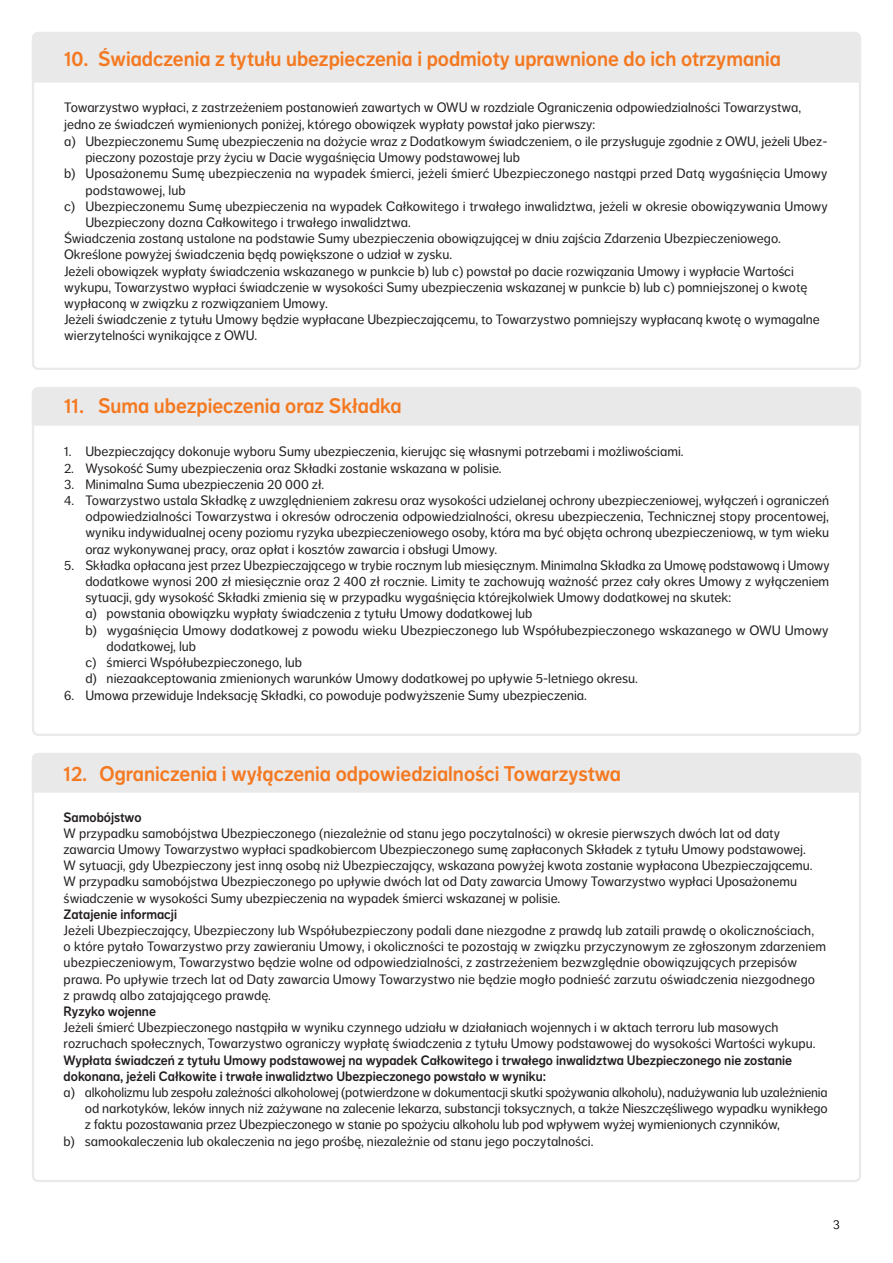
<style>
.page{position:relative;width:893px;height:1263px;background:#fff}
.page>*{position:absolute;margin:0;border:0;box-sizing:border-box;transform-origin:0 0}
.new_podtyyul_12{font:21px "NN Dagny Display";color:#f47921}
._004_Akapit_zwykły_R{font:21px "NN Dagny Display";color:#f47921}
._004_Akapit_zwykły_R-2{font:13.5px/16.2px "NN Dagny Text";color:#231f20}
.punkt_RE{font:13.5px/16.2px "NN Dagny Text";color:#231f20;text-align:justify}
.podpunkt_RE{font:13.5px/16.2px "NN Dagny Text";color:#231f20}
._004_Akapit_zwykły_R-3{font:13.5px/16.2px "NN Dagny Display";color:#231f20}
.t1{font:300 12.75px "NN Dagny Text";color:#231f20}
</style>
<div class="page">
<div style="left:35px;top:756px;width:823px;height:37px;background:#e9e9e9"></div>
<div style="left:32px;top:753px;width:829px;height:429px;border:2px solid #e9e9e9;border-radius:5px"></div>
<div style="left:32px;top:387px;width:829px;height:40px;background:#e9e9e9"></div>
<div style="left:32px;top:32px;width:829px;height:52px;background:#e9e9e9"></div>
<p class="new_podtyyul_12" style="left:64px;top:47px;width:718px">10. Świadczenia z tytułu ubezpieczenia i podmioty uprawnione do ich otrzymania</p>
<p class="_004_Akapit_zwykły_R-2" style="left:64px;top:100px;width:738px">Towarzystwo wypłaci, z zastrzeżeniem postanowień zawartych w OWU w rozdziale Ograniczenia odpowiedzialności Towarzystwa, jedno ze świadczeń wymienionych poniżej, którego obowiązek wypłaty powstał jako pierwszy:</p>
<p class="punkt_RE" style="left:85px;top:133px;width:744px;text-indent:-21px">a) Ubezpieczonemu Sumę ubezpieczenia na dożycie wraz z Dodatkowym świadczeniem, o ile przysługuje zgodnie z OWU, jeżeli Ubez&shy;pieczony pozostaje przy życiu w Dacie wygaśnięcia Umowy podstawowej lub</p>
<p class="punkt_RE" style="left:85px;top:166px;width:744px;text-indent:-21px">b) Uposażonemu Sumę ubezpieczenia na wypadek śmierci, jeżeli śmierć Ubezpieczonego nastąpi przed Datą wygaśnięcia Umowy podstawowej, lub</p>
<p class="punkt_RE" style="left:85px;top:198px;width:744px;text-indent:-21px">c) Ubezpieczonemu Sumę ubezpieczenia na wypadek Całkowitego i trwałego inwalidztwa, jeżeli w okresie obowiązywania Umowy<br>Ubezpieczony dozna Całkowitego i trwałego inwalidztwa.</p>
<p class="_004_Akapit_zwykły_R-2" style="left:64px;top:231px;width:718px">Świadczenia zostaną ustalone na podstawie Sumy ubezpieczenia obowiązującej w dniu zajścia Zdarzenia Ubezpieczeniowego.<br>Określone powyżej świadczenia będą powiększone o udział w zysku.</p>
<p class="_004_Akapit_zwykły_R-2" style="left:64px;top:263px;width:745px">Jeżeli obowiązek wypłaty świadczenia wskazanego w punkcie b) lub c) powstał po dacie rozwiązania Umowy i wypłacie Wartości wykupu, Towarzystwo wypłaci świadczenie w wysokości Sumy ubezpieczenia wskazanej w punkcie b) lub c) pomniejszonej o kwotę wypłaconą w związku z rozwiązaniem Umowy.</p>
<p class="_004_Akapit_zwykły_R-2" style="left:64px;top:312px;width:757px">Jeżeli świadczenie z tytułu Umowy będzie wypłacane Ubezpieczającemu, to Towarzystwo pomniejszy wypłacaną kwotę o wymagalne wierzytelności wynikające z OWU.</p>
<p class="new_podtyyul_12" style="left:64px;top:393px;width:339px">11. Suma ubezpieczenia oraz Składka</p>
<p class="punkt_RE" style="left:64px;top:444px;width:621px">1. Ubezpieczający dokonuje wyboru Sumy ubezpieczenia, kierując się własnymi potrzebami i możliwościami.</p>
<p class="punkt_RE" style="left:64px;top:460px;width:439px">2. Wysokość Sumy ubezpieczenia oraz Składki zostanie wskazana w polisie.</p>
<p class="punkt_RE" style="left:64px;top:476px;width:262px">3. Minimalna Suma ubezpieczenia 20 000 zł.</p>
<p class="punkt_RE" style="left:85px;top:492px;width:745px;text-indent:-21px">4. Towarzystwo ustala Składkę z uwzględnieniem zakresu oraz wysokości udzielanej ochrony ubezpieczeniowej, wyłączeń i ograniczeń odpowiedzialności Towarzystwa i okresów odroczenia odpowiedzialności, okresu ubezpieczenia, Technicznej stopy procentowej, wyniku indywidualnej oceny poziomu ryzyka ubezpieczeniowego osoby, która ma być objęta ochroną ubezpieczeniową, w tym wieku oraz wykonywanej pracy, oraz opłat i kosztów zawarcia i obsługi Umowy.</p>
<p class="punkt_RE" style="left:85px;top:557px;width:746px;text-indent:-21px">5. Składka opłacana jest przez Ubezpieczającego w trybie rocznym lub miesięcznym. Minimalna Składka za Umowę podstawową i Umowy dodatkowe wynosi 200 zł miesięcznie oraz 2 400 zł rocznie. Limity te zachowują ważność przez cały okres Umowy z wyłączeniem sytuacji, gdy wysokość Składki zmienia się w przypadku wygaśnięcia którejkolwiek Umowy dodatkowej na skutek:</p>
<p class="podpunkt_RE" style="left:85px;top:606px;width:449px">a) powstania obowiązku wypłaty świadczenia z tytułu Umowy dodatkowej lub</p>
<p class="podpunkt_RE" style="left:107px;top:622px;width:723px;text-indent:-21px">b) wygaśnięcia Umowy dodatkowej z powodu wieku Ubezpieczonego lub Współubezpieczonego wskazanego w OWU Umowy dodatkowej, lub</p>
<p class="podpunkt_RE" style="left:85px;top:654px;width:218px">c) śmierci Współubezpieczonego, lub</p>
<p class="podpunkt_RE" style="left:85px;top:670px;width:554px">d) niezaakceptowania zmienionych warunków Umowy dodatkowej po upływie 5-letniego okresu.</p>
<p class="punkt_RE" style="left:64px;top:687px;width:524px">6. Umowa przewiduje Indeksację Składki, co powoduje podwyższenie Sumy ubezpieczenia.</p>
<p class="_004_Akapit_zwykły_R" style="left:64px;top:761px;width:559px">12. Ograniczenia i wyłączenia odpowiedzialności Towarzystwa</p>
<p class="_004_Akapit_zwykły_R-3" style="left:64px;top:809px;width:79px">Samobójstwo</p>
<p class="_004_Akapit_zwykły_R-2" style="left:64px;top:825px;width:750px">W przypadku samobójstwa Ubezpieczonego (niezależnie od stanu jego poczytalności) w okresie pierwszych dwóch lat od daty zawarcia Umowy Towarzystwo wypłaci spadkobiercom Ubezpieczonego sumę zapłaconych Składek z tytułu Umowy podstawowej.<br>W sytuacji, gdy Ubezpieczony jest inną osobą niż Ubezpieczający, wskazana powyżej kwota zostanie wypłacona Ubezpieczającemu.<br>W przypadku samobójstwa Ubezpieczonego po upływie dwóch lat od Daty zawarcia Umowy Towarzystwo wypłaci Uposażonemu świadczenie w wysokości Sumy ubezpieczenia na wypadek śmierci wskazanej w polisie.</p>
<p class="_004_Akapit_zwykły_R-3" style="left:64px;top:906px;width:115px">Zatajenie informacji</p>
<p class="_004_Akapit_zwykły_R-2" style="left:64px;top:922px;width:764px">Jeżeli Ubezpieczający, Ubezpieczony lub Współubezpieczony podali dane niezgodne z prawdą lub zataili prawdę o okolicznościach,<br>o które pytało Towarzystwo przy zawieraniu Umowy, i okoliczności te pozostają w związku przyczynowym ze zgłoszonym zdarzeniem ubezpieczeniowym, Towarzystwo będzie wolne od odpowiedzialności, z zastrzeżeniem bezwzględnie obowiązujących przepisów prawa. Po upływie trzech lat od Daty zawarcia Umowy Towarzystwo nie będzie mogło podnieść zarzutu oświadczenia niezgodnego<br>z prawdą albo zatajającego prawdę.</p>
<p class="_004_Akapit_zwykły_R-3" style="left:64px;top:1003px;width:94px">Ryzyko wojenne</p>
<p class="_004_Akapit_zwykły_R-2" style="left:64px;top:1019px;width:753px">Jeżeli śmierć Ubezpieczonego nastąpiła w wyniku czynnego udziału w działaniach wojennych i w aktach terroru lub masowych rozruchach społecznych, Towarzystwo ograniczy wypłatę świadczenia z tytułu Umowy podstawowej do wysokości Wartości wykupu.</p>
<p class="_004_Akapit_zwykły_R-3" style="left:64px;top:1052px;width:730px">Wypłata świadczeń z tytułu Umowy podstawowej na wypadek Całkowitego i trwałego inwalidztwa Ubezpieczonego nie zostanie dokonana, jeżeli Całkowite i trwałe inwalidztwo Ubezpieczonego powstało w wyniku:</p>
<p class="punkt_RE" style="left:85px;top:1084px;width:744px;text-indent:-21px">a) alkoholizmu lub zespołu zależności alkoholowej (potwierdzone w dokumentacji skutki spożywania alkoholu), nadużywania lub uzależnienia od narkotyków, leków innych niż zażywane na zalecenie lekarza, substancji toksycznych, a także Nieszczęśliwego wypadku wynikłego z faktu pozostawania przez Ubezpieczonego w stanie po spożyciu alkoholu lub pod wpływem wyżej wymienionych czynników,</p>
<p class="punkt_RE" style="left:64px;top:1133px;width:531px">b) samookaleczenia lub okaleczenia na jego prośbę, niezależnie od stanu jego poczytalności.</p>
<p class="t1" style="left:833px;top:1217px;width:8px">3</p>
</div>
